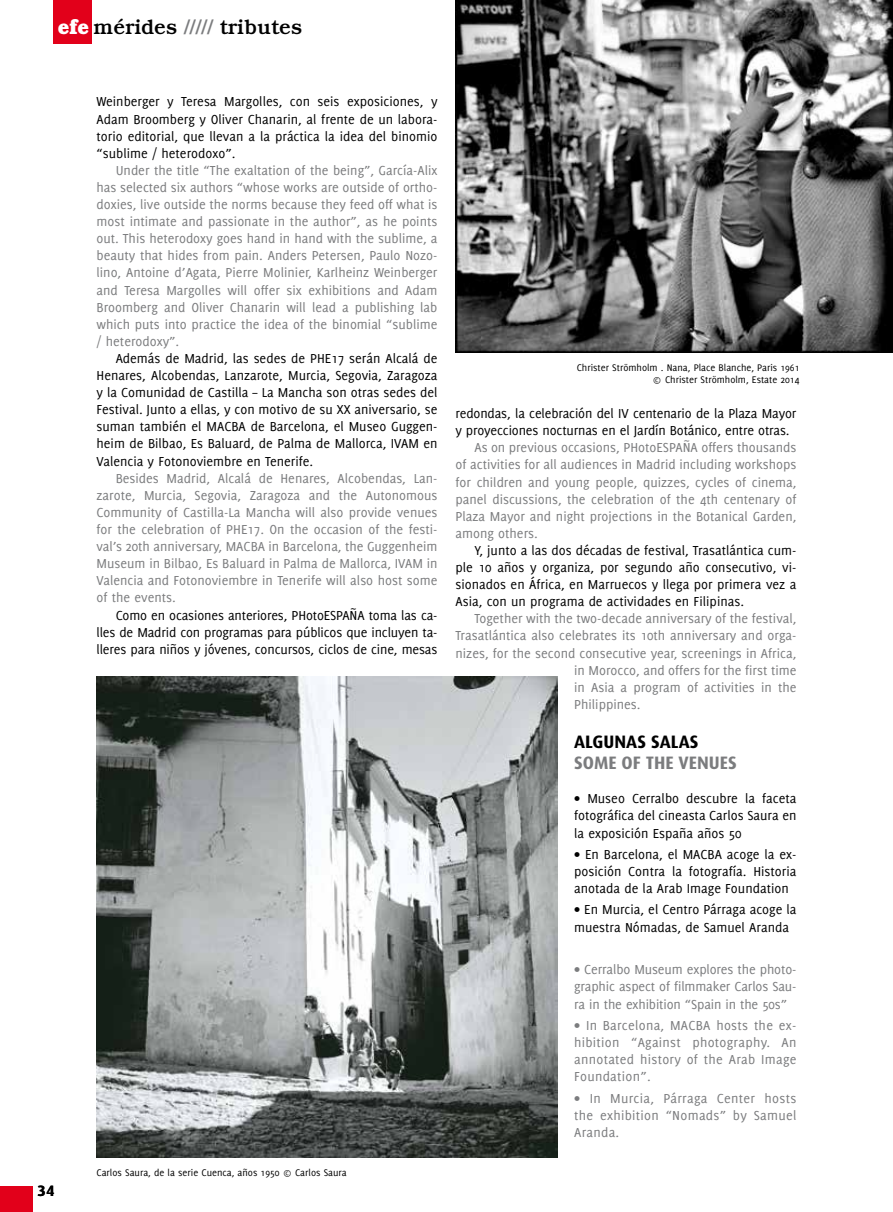
<style>
.page{position:relative;width:893px;height:1212px;background:#fff}
.page>*{position:absolute;margin:0;border:0;box-sizing:border-box;transform-origin:0 0}
.t1{font:500 21px "Bookman Std";color:#000}
.t2{font:700 18px "Dax";color:#7b7c7e}
.t3{font:700 18px "Dax";color:#000}
.t4{font:700 15px "Dax";color:#000}
.t5{font:14.25px/17.1px "Delicious";color:#7b7c7e;text-align:justify}
.t6{font:14.25px/17.1px "Delicious";color:#000;text-align:justify}
.t7{font:10.5px/12.6px "Delicious";color:#000;text-align:right}
.s1{font-weight:700;color:#fff}
.s2{color:#7b7c7e}
</style>
<div class="page">
<img style="left:455px;top:0;width:438px;height:353px">
<img style="left:97px;top:676px;width:460px;height:482px">
<div style="left:53px;top:0;width:38px;height:43px;background:#e2001a"></div>
<div style="left:0;top:1186px;width:33px;height:26px;background:#e2001a"></div>
<h1 class="t1" style="left:58px;top:15px;width:246px"><span class="s1">efe</span> mérides <span class="s2">/////</span> tributes</h1>
<p class="t4" style="left:38px;top:1182px;width:18px">34</p>
<p class="t6" style="left:97px;top:93px;width:342px">Weinberger y Teresa Margolles, con seis exposiciones, y Adam Broomberg y Oliver Chanarin, al frente de un labora&shy;torio editorial, que llevan a la práctica la idea del binomio “sublime / heterodoxo”.</p>
<p class="t5" style="left:97px;top:161px;width:342px;text-indent:19px">Under the title “The exaltation of the being”, García-Alix has selected six authors “whose works are outside of ortho&shy;doxies, live outside the norms because they feed off what is most intimate and passionate in the author”, as he points out. This heterodoxy goes hand in hand with the sublime, a beauty that hides from pain. Anders Petersen, Paulo Nozo&shy;lino, Antoine d’Agata, Pierre Molinier, Karlheinz Weinberger and Teresa Margolles will offer six exhibitions and Adam Broomberg and Oliver Chanarin will lead a publishing lab which puts into practice the idea of the binomial “sublime / heterodoxy”.</p>
<p class="t6" style="left:97px;top:350px;width:342px;text-indent:19px">Además de Madrid, las sedes de PHE17 serán Alcalá de Henares, Alcobendas, Lanzarote, Murcia, Segovia, Zaragoza y la Comunidad de Castilla – La Mancha son otras sedes del Festival. Junto a ellas, y con motivo de su XX aniversario, se suman también el MACBA de Barcelona, el Museo Guggen&shy;heim de Bilbao, Es Baluard, de Palma de Mallorca, IVAM en Valencia y Fotonoviembre en Tenerife.</p>
<p class="t5" style="left:97px;top:469px;width:343px;text-indent:19px">Besides Madrid, Alcalá de Henares, Alcobendas, Lan&shy;zarote, Murcia, Segovia, Zaragoza and the Autonomous Community of Castilla-La Mancha will also provide venues for the celebration of PHE17. On the occasion of the festi&shy;val’s 20th anniversary, MACBA in Barcelona, the Guggenheim Museum in Bilbao, Es Baluard in Palma de Mallorca, IVAM in Valencia and Fotonoviembre in Tenerife will also host some of the events.</p>
<p class="t6" style="left:97px;top:606px;width:342px;text-indent:19px">Como en ocasiones anteriores, PHotoESPAÑA toma las ca&shy;lles de Madrid con programas para públicos que incluyen ta&shy;lleres para niños y jóvenes, concursos, ciclos de cine, mesas</p>
<p class="t7" style="left:97px;top:1166px;width:252px">Carlos Saura, de la serie Cuenca, años 1950 © Carlos Saura</p>
<p class="t7" style="left:577px;top:361px;width:224px">Christer Strömholm . Nana, Place Blanche, Paris 1961 © Christer Strömholm, Estate 2014</p>
<p class="t6" style="left:455px;top:405px;width:342px">redondas, la celebración del IV centenario de la Plaza Mayor y proyecciones nocturnas en el Jardín Botánico, entre otras.</p>
<p class="t5" style="left:455px;top:439px;width:342px;text-indent:19px">As on previous occasions, PHotoESPAÑA offers thousands of activities for all audiences in Madrid including workshops for children and young people, quizzes, cycles of cinema, panel discussions, the celebration of the 4th centenary of Plaza Mayor and night projections in the Botanical Garden, among others.</p>
<p class="t6" style="left:455px;top:541px;width:342px;text-indent:19px">Y, junto a las dos décadas de festival, Trasatlántica cum&shy;ple 10 años y organiza, por segundo año consecutivo, vi&shy;sionados en África, en Marruecos y llega por primera vez a Asia, con un programa de actividades en Filipinas.</p>
<p class="t5" style="left:475px;top:610px;width:323px">Together with the two-decade anniversary of the festival,</p>
<p class="t5" style="left:455px;top:627px;width:342px">Trasatlántica also celebrates its 10th anniversary and orga-</p>
<p class="t5" style="left:455px;top:644px;width:342px">nizes, for the second consecutive year, screenings in Africa,</p>
<p class="t5" style="left:574px;top:661px;width:224px">in Morocco, and offers for the first time</p>
<p class="t5" style="left:574px;top:678px;width:224px">in Asia a program of activities in the</p>
<p class="t5" style="left:574px;top:695px;width:68px">Philippines.</p>
<p class="t3" style="left:574px;top:731px;width:126px">ALGUNAS SALAS</p>
<p class="t2" style="left:574px;top:753px;width:164px">SOME OF THE VENUES</p>
<p class="t6" style="left:574px;top:790px;width:224px">• Museo Cerralbo descubre la faceta fotográfica del cineasta Carlos Saura en la exposición España años 50</p>
<p class="t6" style="left:574px;top:845px;width:224px">• En Barcelona, el MACBA acoge la ex&shy;posición Contra la fotografía. Historia anotada de la Arab Image Foundation</p>
<p class="t6" style="left:574px;top:901px;width:224px">• En Murcia, el Centro Párraga acoge la muestra Nómadas, de Samuel Aranda</p>
<p class="t5" style="left:574px;top:961px;width:224px">• Cerralbo Museum explores the photo&shy;graphic aspect of filmmaker Carlos Sau&shy;ra in the exhibition “Spain in the 50s”</p>
<p class="t5" style="left:574px;top:1016px;width:224px">• In Barcelona, MACBA hosts the ex&shy;hibition “Against photography. An annotated history of the Arab Image Foundation”.</p>
<p class="t5" style="left:574px;top:1089px;width:224px">• In Murcia, Párraga Center hosts the exhibition “Nomads” by Samuel Aranda.</p>
</div>
